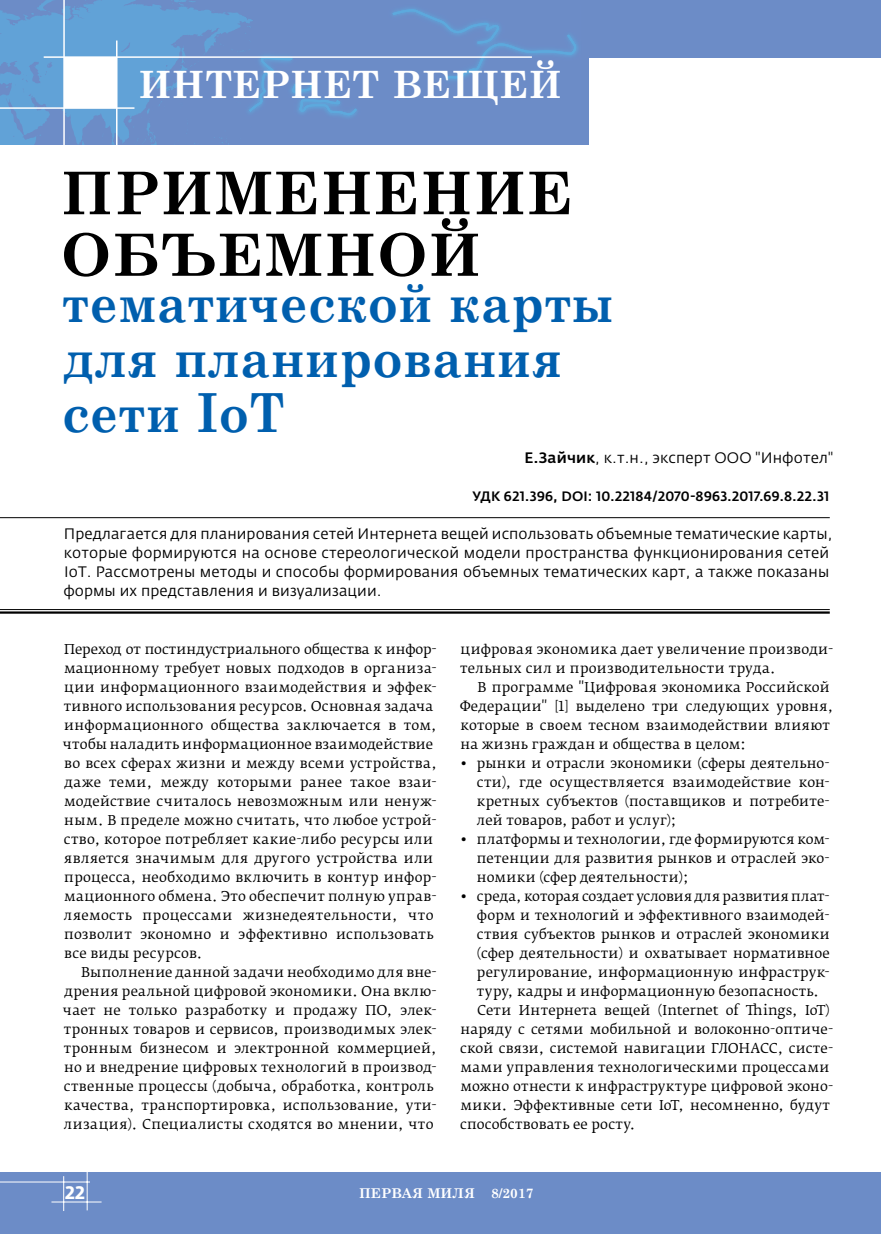
<style>
.page{position:relative;width:881px;height:1234px;background:#fff}
.page>*{position:absolute;margin:0;border:0;box-sizing:border-box;transform-origin:0 0}
.t1{font:700 58.8px "Century Schoolbook";letter-spacing:.015em;color:#000}
.t2{font:700 58.2px "Century Schoolbook";letter-spacing:.015em;color:#000}
.t3{font:700 54px/55.1px "Century Schoolbook";letter-spacing:.015em;color:#005fae;scale:.9 1}
.t4{font:700 37.8px "Century Schoolbook";letter-spacing:.005em;color:#fff}
.t5{font:700 18px "Fedra Sans Pro";color:#fff}
.t6{font:15px/19px "Fedra Sans Pro";letter-spacing:.01em;color:#000}
.t7{font:13.5px/19px "Fedra Serif B Pro";letter-spacing:.015em;color:#000}
.t8{font:500 13.5px "Fedra Sans Alt Pro";letter-spacing:.015em;color:#000}
.t9{font:13.5px "Fedra Serif B Pro";letter-spacing:-.005em;color:#000}
.t10{font:700 13.5px "Century Schoolbook";color:#fff}
.s1{font-weight:500}
</style>
<div class="page">
<div style="left:0;top:0;width:880px;height:57px;background:#6c8cc7"></div>
<div style="left:0;top:1172px;width:880px;height:61px;background:#6c8cc7"></div>
<hr style="left:51px;top:1201px;width:50px;height:1px;background:#fff">
<hr style="left:87px;top:1171px;width:1px;height:39px;background:#fff">
<hr style="left:63px;top:1175px;width:1px;height:35px;background:#fff">
<hr style="left:0;top:1181px;width:90px;height:1px;background:#fff">
<svg style="left:0;top:0;width:576px;height:144px"></svg>
<hr style="left:63px;top:0;width:2px;height:159px;background:#fff">
<hr style="left:116px;top:40px;width:1px;height:119px;background:#fff">
<hr style="left:0;top:107px;width:134px;height:2px;background:#fff">
<hr style="left:44px;top:56px;width:487px;height:2px;background:#fff">
<div style="left:64px;top:57px;width:53px;height:51px;background:#fff"></div>
<hr style="left:0;top:517px;width:829px;height:1px;background:#000">
<hr style="left:0;top:609px;width:829px;height:1px;background:#000">
<hr style="left:0;top:611px;width:829px;height:2px;background:#000">
<h3 class="t4" style="left:138px;top:55px;width:424px">Интернет вещей</h3>
<h1 class="t1" style="left:61px;top:147px;width:104px">Приме</h1>
<h1 class="t1" style="left:320px;top:147px;width:201px">нение</h1>
<h2 class="t2" style="left:61px;top:209px;width:421px">объемной</h2>
<h3 class="t3" style="left:62px;top:272px;width:613px">тематической карты для планирования сети IoT</h3>
<p class="t6" style="left:524px;top:448px;width:310px"><span class="s1">Е.Зайчик</span>, к.т.н., эксперт ООО "Инфотел"</p>
<p class="t8" style="left:472px;top:488px;width:358px">УДК 621.396, DOI: 10.22184/2070-8963.2017.69.8.22.31</p>
<p class="t6" style="left:63px;top:524px;width:770px">Предлагается для планирования сетей Интернета вещей использовать объемные тематические карты, которые формируются на основе стереологической модели пространства функционирования сетей IoT. Рассмотрены методы и способы формирования объемных тематических карт, а также показаны формы их представления и визуализации.</p>
<p class="t7" style="left:63px;top:639px;width:375px">Переход от постиндустриального общества к инфор&shy;мационному требует новых подходов в организа&shy;ции информационного взаимодействия и эффек&shy;тивного использования ресурсов. Основная задача информационного общества заключается в том, чтобы наладить информационное взаимодействие во всех сферах жизни и между всеми устройства, даже теми, между которыми ранее такое взаи&shy;модействие считалось невозможным или ненуж&shy;ным. В пределе можно считать, что любое устрой&shy;ство, которое потребляет какие-либо ресурсы или является значимым для другого устройства или процесса, необходимо включить в контур инфор&shy;мационного обмена. Это обеспечит полную управ&shy;ляемость процессами жизнедеятельности, что позволит экономно и эффективно использовать все виды ресурсов.</p>
<p class="t7" style="left:63px;top:962px;width:375px;text-indent:18px">Выполнение данной задачи необходимо для вне&shy;дрения реальной цифровой экономики. Она вклю&shy;чает не только разработку и продажу ПО, элек&shy;тронных товаров и сервисов, производимых элек&shy;тронным бизнесом и электронной коммерцией, но и внедрение цифровых технологий в производ&shy;ственные процессы (добыча, обработка, контроль качества, транспортировка, использование, ути&shy;лизация). Специалисты сходятся во мнении, что</p>
<p class="t7" style="left:460px;top:639px;width:374px">цифровая экономика дает увеличение производи&shy;тельных сил и производительности труда.</p>
<p class="t7" style="left:460px;top:677px;width:374px;text-indent:18px">В программе "Цифровая экономика Российской Федерации" [1] выделено три следующих уровня, которые в своем тесном взаимодействии влияют на жизнь граждан и общества в целом:</p>
<p class="t7" style="left:477px;top:753px;width:354px;text-align:justify;text-indent:-16px">• рынки и отрасли экономики (сферы деятельно&shy;сти), где осуществляется взаимодействие кон&shy;кретных субъектов (поставщиков и потребите&shy;лей товаров, работ и услуг);</p>
<p class="t7" style="left:476px;top:829px;width:354px;text-align:justify;text-indent:-16px">• платформы и технологии, где формируются ком&shy;петенции для развития рынков и отраслей эко&shy;номики (сфер деятельности);</p>
<p class="t9" style="left:460px;top:887px;width:370px">• среда, которая создает условия для развития плат-</p>
<p class="t7" style="left:476px;top:905px;width:354px">форм и технологий и эффективного взаимодей-</p>
<p class="t7" style="left:476px;top:924px;width:354px">ствия субъектов рынков и отраслей экономики</p>
<p class="t7" style="left:476px;top:943px;width:354px">(сфер деятельности) и охватывает нормативное</p>
<p class="t7" style="left:476px;top:962px;width:354px">регулирование, информационную инфраструк-</p>
<p class="t7" style="left:476px;top:981px;width:343px">туру, кадры и информационную безопасность.</p>
<p class="t7" style="left:477px;top:1000px;width:354px">Сети Интернета вещей (Internet of Things, IoT)</p>
<p class="t7" style="left:460px;top:1019px;width:374px">наряду с сетями мобильной и волоконно-оптиче-</p>
<p class="t7" style="left:460px;top:1038px;width:374px">ской связи, системой навигации ГЛОНАСС, систе-</p>
<p class="t7" style="left:460px;top:1057px;width:370px">мами управления технологическими процессами</p>
<p class="t7" style="left:460px;top:1076px;width:374px">можно отнести к инфраструктуре цифровой эконо-</p>
<p class="t7" style="left:460px;top:1095px;width:371px">мики. Эффективные сети IоT, несомненно, будут</p>
<p class="t7" style="left:460px;top:1114px;width:177px">способствовать ее росту.</p>
<h3 class="t5" style="left:65px;top:1180px;width:21px">22</h3>
<p class="t10" style="left:359px;top:1181px;width:176px">ПЕРВАЯ МИЛЯ 8/2017</p>
</div>
